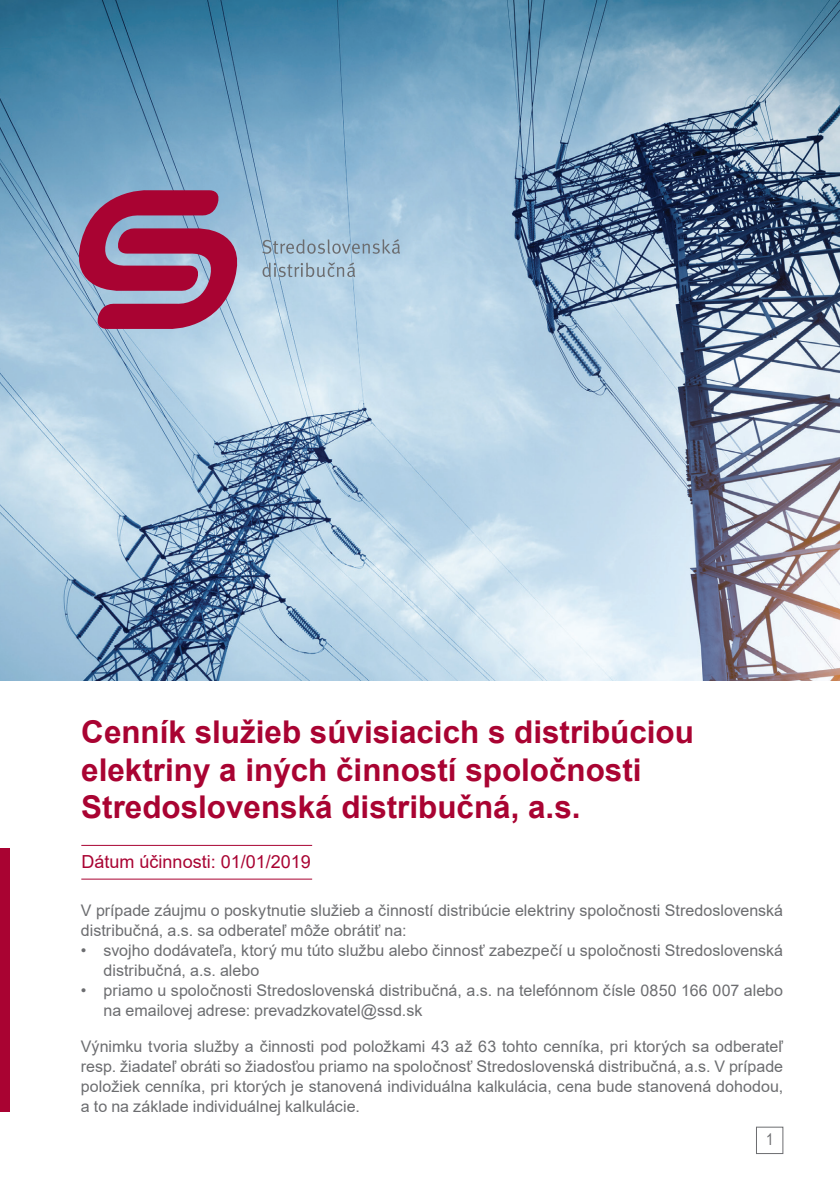
<style>
.page{position:relative;width:840px;height:1191px;background:#fff}
.page>*{position:absolute;margin:0;border:0;box-sizing:border-box;transform-origin:0 0}
.t1{font:700 31.4px/37.6px "Arial";color:#a90332}
.t2{font:18px "Arial";color:#a90332}
.t3{font:16px/20px "Arial";color:#6c6d70}
.t4{font:16px "Arial Narrow";color:#6c6d70}
</style>
<div class="page">
<img style="left:0;top:0;width:839px;height:680px">
<div style="left:0;top:848px;width:9px;height:263px;background:#a90332"></div>
<hr style="left:81px;top:845px;width:231px;height:1px;background:#a90332">
<hr style="left:81px;top:878px;width:231px;height:1px;background:#a90332">
<svg style="left:262px;top:239px;width:138px;height:15px;background:#9bb3c4"></svg>
<svg style="left:262px;top:262px;width:93px;height:15px"></svg>
<svg style="left:67px;top:189px;width:181px;height:141px;background:#a25c81"></svg>
<div style="left:755px;top:1126px;width:27px;height:27px;border:1px solid #6c6d70"></div>
<h1 class="t1" style="left:81px;top:713px;width:613px">Cenník služieb súvisiacich s distribúciou elektriny a iných činností spoločnosti<br>Stredoslovenská distribučná, a.s.</h1>
<p class="t2" style="left:81px;top:849px;width:231px">Dátum účinnosti: 01/01/2019</p>
<p class="t3" style="left:81px;top:900px;width:703px">V prípade záujmu o poskytnutie služieb a činností distribúcie elektriny spoločnosti Stredoslovenská distribučná, a.s. sa odberateľ môže obrátiť na:</p>
<p class="t3" style="left:104px;top:940px;width:680px;text-indent:-23px">• svojho dodávateľa, ktorý mu túto službu alebo činnosť zabezpečí u spoločnosti Stredoslovenská distribučná, a.s. alebo</p>
<p class="t3" style="left:104px;top:980px;width:680px;text-indent:-23px">• priamo u spoločnosti Stredoslovenská distribučná, a.s. na telefónnom čísle 0850 166 007 alebo na emailovej adrese: prevadzkovatel@ssd.sk</p>
<p class="t3" style="left:81px;top:1036px;width:703px;text-align:justify">Výnimku tvoria služby a činnosti pod položkami 43 až 63 tohto cenníka, pri ktorých sa odberateľ resp. žiadateľ obráti so žiadosťou priamo na spoločnosť Stredoslovenská distribučná, a.s. V prípade položiek cenníka, pri ktorých je stanovená individuálna kalkulácia, cena bude stanovená dohodou, a to na základe individuálnej kalkulácie.</p>
<p class="t4" style="left:765px;top:1128px;width:9px">1</p>
</div>
